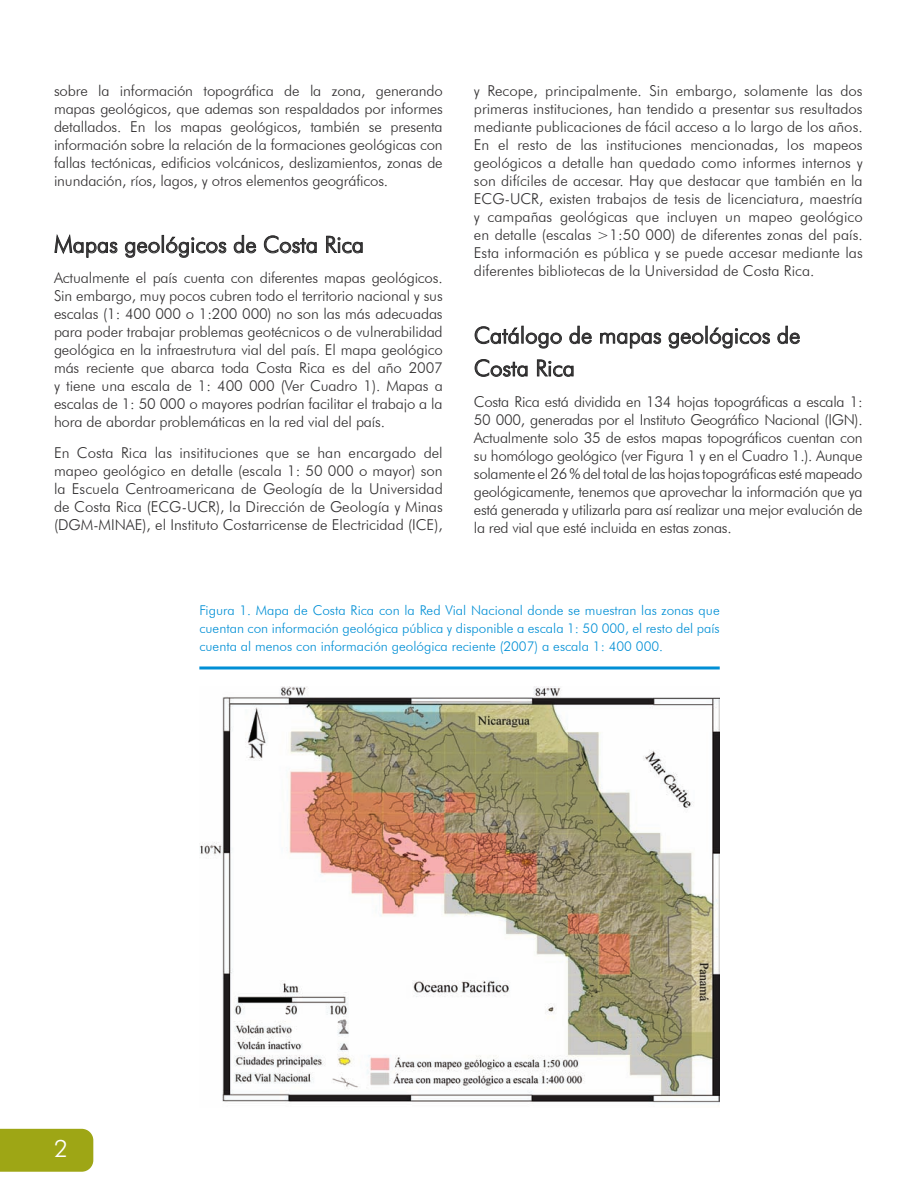
<style>
.page{position:relative;width:918px;height:1188px;background:#fff}
.page>*{position:absolute;margin:0;border:0;box-sizing:border-box;transform-origin:0 0}
.t1{font:300 24px "Futura BT";color:#fff}
.t2{font:300 22.5px/32.7px "Futura BT";color:#312f30}
.t3{font:300 15px/18px "Futura BT";letter-spacing:-.01em;color:#312f30;text-align:justify}
.t4{font:300 13.5px/18px "Futura BT";color:#008fd5;text-align:justify}
</style>
<div class="page">
<div style="left:0;top:1129px;width:93px;height:43px;background:#9ea615"></div>
<hr style="left:199px;top:666px;width:521px;height:3px;background:#008fd5">
<svg style="left:54px;top:234px;width:64px;height:24px"></svg>
<svg style="left:125px;top:235px;width:102px;height:23px"></svg>
<svg style="left:234px;top:235px;width:23px;height:19px"></svg>
<svg style="left:264px;top:235px;width:53px;height:19px"></svg>
<svg style="left:326px;top:236px;width:37px;height:18px"></svg>
<svg style="left:474px;top:326px;width:45px;height:18px"></svg>
<div style="left:521px;top:326px;width:3px;height:18px;border:1px solid #262727"></div>
<svg style="left:525px;top:332px;width:37px;height:17px"></svg>
<svg style="left:569px;top:325px;width:23px;height:19px"></svg>
<svg style="left:600px;top:332px;width:62px;height:17px"></svg>
<svg style="left:668px;top:326px;width:102px;height:23px"></svg>
<svg style="left:777px;top:325px;width:23px;height:19px"></svg>
<svg style="left:474px;top:359px;width:54px;height:18px"></svg>
<svg style="left:537px;top:359px;width:37px;height:18px"></svg>
<img style="left:200px;top:686px;width:520px;height:417px">
<p class="t3" style="left:54px;top:81px;width:390px">sobre la información topográfica de la zona, generando mapas geológicos, que ademas son respaldados por informes detallados. En los mapas geológicos, también se presenta información sobre la relación de la formaciones geológicas con fallas tectónicas, edificios volcánicos, deslizamientos, zonas de inundación, ríos, lagos, y otros elementos geográficos.</p>
<h2 class="t2" style="left:54px;top:228px;width:312px">Mapas geológicos de Costa Rica</h2>
<p class="t3" style="left:54px;top:269px;width:390px">Actualmente el país cuenta con diferentes mapas geológicos.<br>Sin embargo, muy pocos cubren todo el territorio nacional y sus escalas (1: 400 000 o 1:200 000) no son las más adecuadas para poder trabajar problemas geotécnicos o de vulnerabilidad geológica en la infraestrutura vial del país. El mapa geológico más reciente que abarca toda Costa Rica es del año 2007 y tiene una escala de 1: 400 000 (Ver Cuadro 1). Mapas a escalas de 1: 50 000 o mayores podrían facilitar el trabajo a la hora de abordar problemáticas en la red vial del país.</p>
<p class="t3" style="left:54px;top:444px;width:390px">En Costa Rica las insitituciones que se han encargado del mapeo geológico en detalle (escala 1: 50 000 o mayor) son la Escuela Centroamericana de Geología de la Universidad de Costa Rica (ECG-UCR), la Dirección de Geología y Minas (DGM-MINAE), el Instituto Costarricense de Electricidad (ICE),</p>
<p class="t3" style="left:474px;top:82px;width:390px">y Recope, principalmente. Sin embargo, solamente las dos primeras instituciones, han tendido a presentar sus resultados mediante publicaciones de fácil acceso a lo largo de los años.<br>En el resto de las instituciones mencionadas, los mapeos geológicos a detalle han quedado como informes internos y son difíciles de accesar. Hay que destacar que también en la ECG-UCR, existen trabajos de tesis de licenciatura, maestría y campañas geológicas que incluyen un mapeo geológico en detalle (escalas &gt;1:50 000) de diferentes zonas del país.<br>Esta información es pública y se puede accesar mediante las diferentes bibliotecas de la Universidad de Costa Rica.</p>
<h2 class="t2" style="left:474px;top:319px;width:328px">Catálogo de mapas geológicos de<br>Costa Rica</h2>
<p class="t3" style="left:474px;top:392px;width:390px">Costa Rica está dividida en 134 hojas topográficas a escala 1:<br>50 000, generadas por el Instituto Geográfico Nacional (IGN).<br>Actualmente solo 35 de estos mapas topográficos cuentan con su homólogo geológico (ver Figura 1 y en el Cuadro 1.). Aunque solamente el 26 % del total de las hojas topográficas esté mapeado geológicamente, tenemos que aprovechar la información que ya está generada y utilizarla para así realizar una mejor evalución de la red vial que esté incluida en estas zonas.</p>
<p class="t4" style="left:199px;top:601px;width:522px">Figura 1. Mapa de Costa Rica con la Red Vial Nacional donde se muestran las zonas que cuentan con información geológica pública y disponible a escala 1: 50 000, el resto del país cuenta al menos con información geológica reciente (2007) a escala 1: 400 000.</p>
<h1 class="t1" style="left:54px;top:1134px;width:15px">2</h1>
</div>
